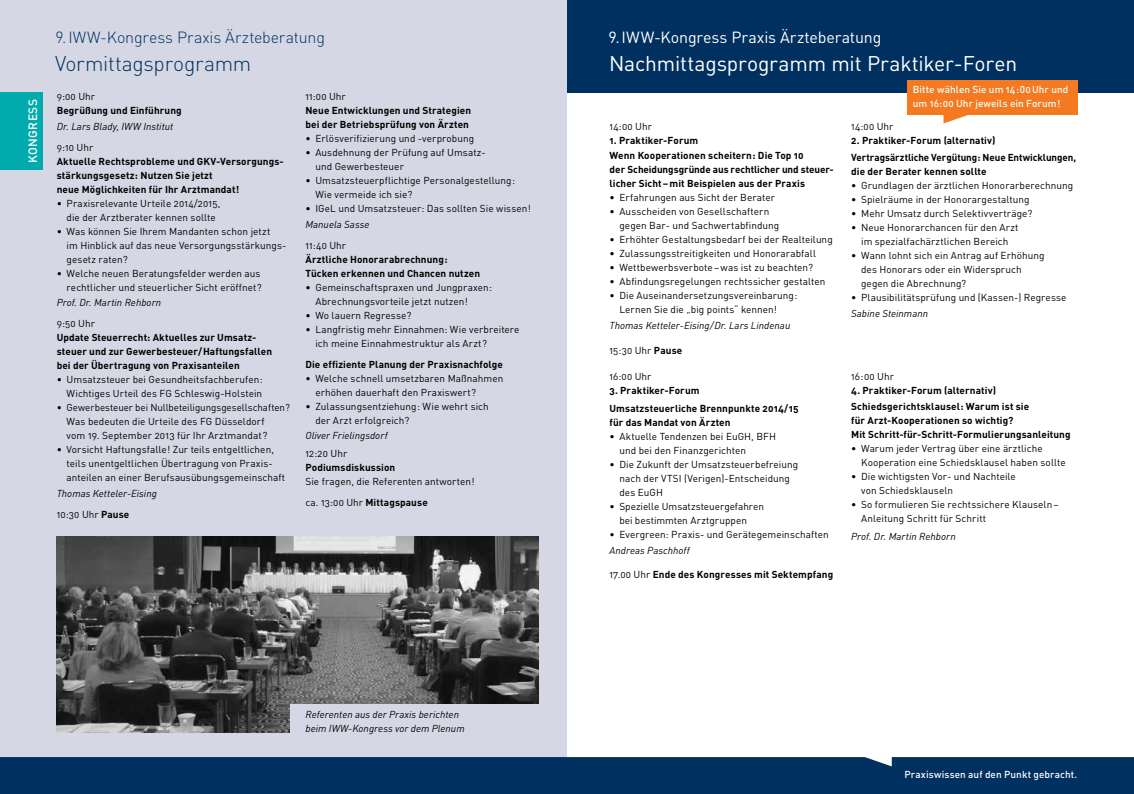
<style>
.page{position:relative;width:1134px;height:794px;background:#fff}
.page>*{position:absolute;margin:0;border:0;box-sizing:border-box;transform-origin:0 0}
.t1{font:21px "DIN Pro";letter-spacing:-.01em;color:#fff}
.t2{font:300 21px "DIN Pro";letter-spacing:-.015em;color:#00305f}
.t3{font:300 16px "DIN Pro";letter-spacing:-.005em;color:#00305f}
.t4{font:16px "DIN Pro";letter-spacing:-.005em;color:#fff}
.t5{font:500 12px "DIN Pro";letter-spacing:.03em;color:#fff}
.t6{font:10px/14px "DIN Pro";letter-spacing:.005em;color:#000}
.t7{font:700 10px/14px "DIN Pro";letter-spacing:.005em;color:#000}
.t8{font:italic 10px/21px "DIN Pro";letter-spacing:.005em;color:#000}
.t9{font:500 10px/14px "DIN Pro";letter-spacing:.005em;color:#fff}
.s1{font-style:normal}
.s2{font-weight:700;font-style:normal}
.s3{font-weight:700}
.s4{font-weight:400}
</style>
<div class="page">
<div style="left:0;top:0;width:567px;height:794px;background:#d5d8e4"></div>
<div style="left:0;top:757px;width:1134px;height:37px;background:#00305f"></div>
<div style="left:567px;top:0;width:567px;height:92px;background:#00305f"></div>
<svg style="left:943px;top:114px;width:27px;height:9px"></svg>
<div style="left:907px;top:80px;width:170px;height:34px;background:#f47920"></div>
<img style="left:57px;top:536px;width:482px;height:196px">
<div style="left:290px;top:704px;width:249px;height:42px;background:#d5d8e4"></div>
<div style="left:0;top:92px;width:43px;height:78px;background:#00aaad"></div>
<p class="t5" style="left:25px;top:163px;width:65px;rotate:-90deg">KONGRESS</p>
<h2 class="t3" style="left:55px;top:26px;width:271px">9.IWW-Kongress Praxis Ärzteberatung</h2>
<h1 class="t2" style="left:55px;top:49px;width:198px">Vormittagsprogramm</h1>
<p class="t6" style="left:57px;top:89px;width:40px">9:00 Uhr</p>
<p class="t7" style="left:57px;top:103px;width:127px">Begrüßung und Einführung</p>
<p class="t8" style="left:57px;top:115px;width:118px">Dr. Lars Blady, IWW Institut</p>
<p class="t6" style="left:57px;top:139px;width:38px">9:10 Uhr</p>
<p class="t7" style="left:57px;top:153px;width:229px">Aktuelle Rechtsprobleme und GKV-Versorgungs&shy;stärkungsgesetz: Nutzen Sie jetzt<br>neue Möglichkeiten für Ihr Arztmandat!</p>
<p class="t6" style="left:57px;top:195px;width:165px;text-align:center">• Praxisrelevante Urteile 2014/2015, die der Arztberater kennen sollte</p>
<p class="t6" style="left:67px;top:223px;width:220px;text-indent:-10px">• Was können Sie Ihrem Mandanten schon jetzt<br>im Hinblick auf das neue Versorgungsstärkungs&shy;gesetz raten?</p>
<p class="t6" style="left:57px;top:265px;width:207px;text-align:right">• Welche neuen Beratungsfelder werden aus rechtlicher und steuerlicher Sicht eröffnet?</p>
<p class="t8" style="left:57px;top:292px;width:106px">Prof. Dr. Martin Rehborn</p>
<p class="t6" style="left:57px;top:316px;width:40px">9:50 Uhr</p>
<p class="t7" style="left:57px;top:330px;width:217px">Update Steuerrecht: Aktuelles zur Umsatz&shy;steuer und zur Gewerbesteuer/Haftungsfallen bei der Übertragung von Praxisanteilen</p>
<p class="t6" style="left:57px;top:372px;width:208px;text-align:right">• Umsatzsteuer bei Gesundheitsfachberufen:<br>Wichtiges Urteil des FG Schleswig-Holstein</p>
<p class="t6" style="left:67px;top:400px;width:225px;text-indent:-10px">• Gewerbesteuer bei Nullbeteiligungsgesellschaften?<br>Was bedeuten die Urteile des FG Düsseldorf<br>vom 19. September 2013 für Ihr Arztmandat?</p>
<p class="t6" style="left:67px;top:442px;width:220px;text-indent:-10px">• Vorsicht Haftungsfalle! Zur teils entgeltlichen, teils unentgeltlichen Übertragung von Praxis&shy;anteilen an einer Berufsausübungsgemeinschaft</p>
<p class="t8" style="left:57px;top:483px;width:102px">Thomas Ketteler-Eising<br><span class="s1">10:30 Uhr</span> <span class="s2">Pause</span></p>
<p class="t6" style="left:305px;top:89px;width:42px">11:00 Uhr</p>
<p class="t7" style="left:305px;top:103px;width:167px">Neue Entwicklungen und Strategien bei der Betriebsprüfung von Ärzten</p>
<p class="t6" style="left:305px;top:131px;width:170px">• Erlösverifizierung und -verprobung</p>
<p class="t6" style="left:315px;top:145px;width:172px;text-indent:-10px">• Ausdehnung der Prüfung auf Umsatz&shy;und Gewerbesteuer</p>
<p class="t6" style="left:315px;top:173px;width:201px;text-indent:-10px">• Umsatzsteuerpflichtige Personalgestellung:<br>Wie vermeide ich sie?</p>
<p class="t6" style="left:305px;top:201px;width:227px">• IGeL und Umsatzsteuer: Das sollten Sie wissen!</p>
<p class="t8" style="left:305px;top:213px;width:66px">Manuela Sasse</p>
<p class="t6" style="left:305px;top:237px;width:42px">11:40 Uhr</p>
<p class="t7" style="left:305px;top:251px;width:176px">Ärztliche Honorarabrechnung:<br>Tücken erkennen und Chancen nutzen</p>
<p class="t6" style="left:315px;top:279px;width:178px;text-indent:-10px">• Gemeinschaftspraxen und Jungpraxen:<br>Abrechnungsvorteile jetzt nutzen!</p>
<p class="t6" style="left:305px;top:307px;width:107px">• Wo lauern Regresse?</p>
<p class="t6" style="left:315px;top:321px;width:206px;text-indent:-10px">• Langfristig mehr Einnahmen: Wie verbreitere ich meine Einnahmestruktur als Arzt?</p>
<p class="t7" style="left:305px;top:356px;width:199px">Die effiziente Planung der Praxisnachfolge</p>
<p class="t6" style="left:315px;top:370px;width:189px;text-indent:-10px">• Welche schnell umsetzbaren Maßnahmen erhöhen dauerhaft den Praxiswert?</p>
<p class="t6" style="left:315px;top:398px;width:175px;text-indent:-10px">• Zulassungsentziehung: Wie wehrt sich der Arzt erfolgreich?</p>
<p class="t8" style="left:305px;top:425px;width:84px">Oliver Frielingsdorf</p>
<p class="t6" style="left:305px;top:446px;width:43px">12:20 Uhr</p>
<p class="t7" style="left:305px;top:460px;width:91px">Podiumsdiskussion</p>
<p class="t6" style="left:305px;top:470px;width:171px;line-height:21px">Sie fragen, die Referenten antworten! ca. 13:00 Uhr <span class="s3">Mittagspause</span></p>
<p class="t8" style="left:305px;top:707px;width:161px;line-height:14px">Referenten aus der Praxis berichten beim IWW-Kongress vor dem Plenum</p>
<h2 class="t4" style="left:608px;top:26px;width:274px">9.IWW-Kongress Praxis Ärzteberatung</h2>
<h1 class="t1" style="left:609px;top:49px;width:410px">Nachmittagsprogramm mit Praktiker-Foren</h1>
<p class="t6" style="left:609px;top:119px;width:44px">14:00 Uhr</p>
<p class="t7" style="left:609px;top:132px;width:196px;line-height:15.8px">1. Praktiker-Forum<br>Wenn Kooperationen scheitern: Die Top 10</p>
<p class="t7" style="left:609px;top:162px;width:225px">der Scheidungsgründe aus rechtlicher und steuer&shy;licher Sicht–mit Beispielen aus der Praxis</p>
<p class="t6" style="left:609px;top:190px;width:167px">• Erfahrungen aus Sicht der Berater</p>
<p class="t6" style="left:619px;top:204px;width:161px;text-indent:-10px">• Ausscheiden von Gesellschaftern gegen Bar- und Sachwertabfindung</p>
<p class="t6" style="left:609px;top:232px;width:225px">• Erhöhter Gestaltungsbedarf bei der Realteilung</p>
<p class="t6" style="left:609px;top:246px;width:208px">• Zulassungsstreitigkeiten und Honorarabfall</p>
<p class="t6" style="left:609px;top:260px;width:205px">• Wettbewerbsverbote–was ist zu beachten?</p>
<p class="t6" style="left:609px;top:274px;width:217px">• Abfindungsregelungen rechtssicher gestalten</p>
<p class="t6" style="left:619px;top:288px;width:179px;text-indent:-10px">• Die Auseinandersetzungsvereinbarung:<br>Lernen Sie die „big points“ kennen!</p>
<p class="t8" style="left:609px;top:315px;width:182px">Thomas Ketteler-Eising/Dr. Lars Lindenau</p>
<p class="t6" style="left:609px;top:343px;width:74px">15:30 Uhr <span class="s3">Pause</span></p>
<p class="t6" style="left:609px;top:369px;width:44px">16:00 Uhr</p>
<p class="t7" style="left:609px;top:381px;width:191px;line-height:17.5px">3. Praktiker-Forum<br>Umsatzsteuerliche Brennpunkte 2014/15</p>
<p class="t7" style="left:609px;top:415px;width:122px">für das Mandat von Ärzten</p>
<p class="t6" style="left:619px;top:429px;width:158px;text-indent:-10px">• Aktuelle Tendenzen bei EuGH, BFH und bei den Finanzgerichten</p>
<p class="t6" style="left:619px;top:457px;width:180px;text-indent:-10px">• Die Zukunft der Umsatzsteuerbefreiung nach der VTSI (Verigen)-Entscheidung des EuGH</p>
<p class="t6" style="left:619px;top:499px;width:146px;text-indent:-10px">• Spezielle Umsatzsteuergefahren bei bestimmten Arztgruppen</p>
<p class="t6" style="left:609px;top:527px;width:221px">• Evergreen: Praxis- und Gerätegemeinschaften</p>
<p class="t8" style="left:609px;top:539px;width:82px">Andreas Paschhoff</p>
<p class="t7" style="left:609px;top:567px;width:225px"><span class="s4">17.00 Uhr</span> Ende des Kongresses mit Sektempfang</p>
<p class="t9" style="left:913px;top:81px;width:157px">Bitte wählen Sie um 14:00Uhr und um 16:00 Uhr jeweils ein Forum!</p>
<p class="t6" style="left:851px;top:119px;width:44px">14:00 Uhr</p>
<p class="t7" style="left:851px;top:131px;width:226px;line-height:17.5px">2. Praktiker-Forum (alternativ)<br>Vertragsärztliche Vergütung: Neue Entwicklungen,</p>
<p class="t7" style="left:851px;top:164px;width:137px">die der Berater kennen sollte</p>
<p class="t6" style="left:851px;top:178px;width:224px">• Grundlagen der ärztlichen Honorarberechnung</p>
<p class="t6" style="left:851px;top:192px;width:180px">• Spielräume in der Honorargestaltung</p>
<p class="t6" style="left:851px;top:206px;width:183px">• Mehr Umsatz durch Selektivverträge?</p>
<p class="t6" style="left:851px;top:220px;width:169px;text-align:center">• Neue Honorarchancen für den Arzt im spezialfachärztlichen Bereich</p>
<p class="t6" style="left:861px;top:248px;width:185px;text-indent:-10px">• Wann lohnt sich ein Antrag auf Erhöhung des Honorars oder ein Widerspruch gegen die Abrechnung?</p>
<p class="t6" style="left:851px;top:290px;width:217px">• Plausibilitätsprüfung und (Kassen-) Regresse</p>
<p class="t8" style="left:851px;top:303px;width:78px">Sabine Steinmann</p>
<p class="t6" style="left:851px;top:369px;width:44px">16:00 Uhr</p>
<p class="t7" style="left:851px;top:382px;width:180px;line-height:15.8px">4. Praktiker-Forum (alternativ)<br>Schiedsgerichtsklausel: Warum ist sie</p>
<p class="t7" style="left:851px;top:413px;width:221px">für Arzt-Kooperationen so wichtig?<br>Mit Schritt-für-Schritt-Formulierungsanleitung</p>
<p class="t6" style="left:861px;top:441px;width:206px;text-indent:-10px">• Warum jeder Vertrag über eine ärztliche<br>Kooperation eine Schiedsklausel haben sollte</p>
<p class="t6" style="left:861px;top:469px;width:156px;text-indent:-10px">• Die wichtigsten Vor- und Nachteile von Schiedsklauseln</p>
<p class="t6" style="left:861px;top:497px;width:199px;text-indent:-10px">• So formulieren Sie rechtssichere Klauseln–<br>Anleitung Schritt für Schritt</p>
<p class="t8" style="left:851px;top:525px;width:106px">Prof. Dr. Martin Rehborn</p>
<p class="t9" style="left:904px;top:767px;width:174px">Praxiswissen auf den Punkt gebracht.</p>
</div>
